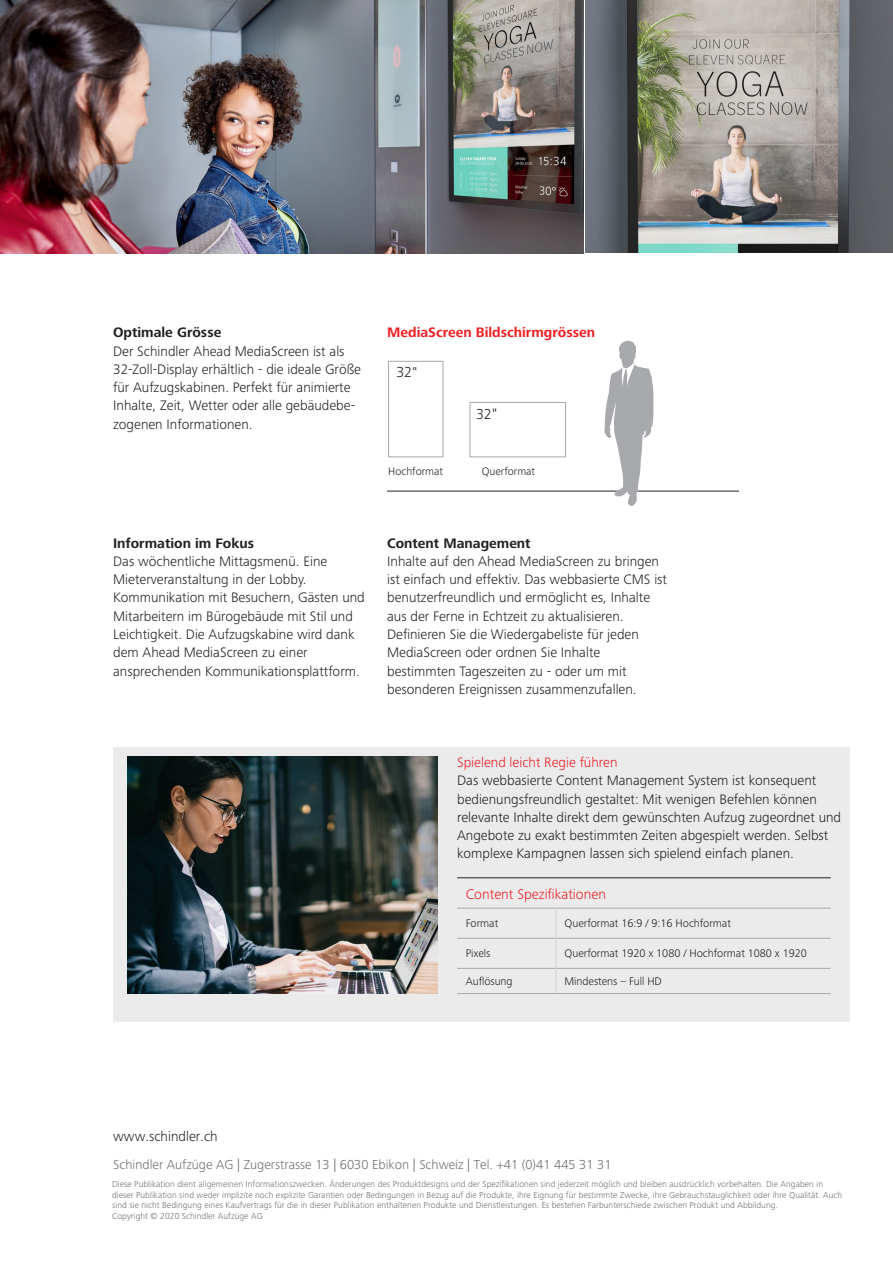
<style>
.page{position:relative;width:893px;height:1263px;background:#fff}
.page>*{position:absolute;margin:0;border:0;box-sizing:border-box;transform-origin:0 0}
.Subline{font:300 15px "Frutiger Next LTW1 G";color:#231f20}
.Fliesstext{font:300 14.55px "Frutiger Next LTW1 G";color:#ee1d23}
.Fliesstext-2{font:300 14.25px/18.3px "Frutiger Next LTW1 G";color:#231f20}
.Fliesstext-3{font:700 14.25px "Frutiger Next LTW1 G";color:#231f20}
.Subline-2{font:700 14.25px "Frutiger Next LTW1 G";color:#ee1d23}
.Fliesstext-4{font:300 14.25px "Frutiger Next LTW1 G";color:#ee1d23}
.t1{font:300 13.5px "Frutiger Next LTW1 G";color:#6c6d70}
.Tabletext_8_pt_light{font:300 11.4px "Frutiger Next LTW1 G";letter-spacing:-.005em;color:#231f20}
.Subline-3{font:300 11.25px "Frutiger Next LTW1 G";color:#231f20}
.Fliesstext-5{font:300 9px/10.8px "Frutiger Next LTW1 G";letter-spacing:.005em;color:#6c6d70}
.s1{font-size:15.75px}
</style>
<div class="page">
<img style="left:0;top:0;width:583px;height:253px">
<img style="left:586px;top:0;width:307px;height:252px">
<div style="left:470px;top:402px;width:96px;height:55px;border:1px solid #a8a9ad"></div>
<div style="left:388px;top:361px;width:55px;height:96px;border:1px solid #a8a9ad"></div>
<hr style="left:387px;top:491px;width:352px;height:1px;background:#231f20">
<svg style="left:604px;top:341px;width:49px;height:165px"></svg>
<div style="left:113px;top:747px;width:737px;height:274px;background:#ebebec"></div>
<hr style="left:457px;top:877px;width:99px;height:1px;background:#231f20">
<hr style="left:556px;top:877px;width:275px;height:1px;background:#231f20">
<hr style="left:457px;top:908px;width:99px;height:1px;background:#a8a9ad">
<hr style="left:556px;top:908px;width:275px;height:1px;background:#a8a9ad">
<hr style="left:457px;top:938px;width:99px;height:1px;background:#a8a9ad">
<hr style="left:556px;top:938px;width:275px;height:1px;background:#a8a9ad">
<hr style="left:457px;top:968px;width:99px;height:1px;background:#a8a9ad">
<hr style="left:556px;top:968px;width:275px;height:1px;background:#a8a9ad">
<hr style="left:457px;top:993px;width:99px;height:1px;background:#a8a9ad">
<hr style="left:556px;top:993px;width:275px;height:1px;background:#a8a9ad">
<hr style="left:556px;top:908px;width:1px;height:30px;background:#d1d2d4">
<hr style="left:556px;top:938px;width:1px;height:30px;background:#d1d2d4">
<svg style="left:556px;top:968px;width:1px;height:25px"></svg>
<img style="left:127px;top:756px;width:311px;height:238px">
<p class="Fliesstext-3" style="left:113px;top:324px;width:110px">Optimale Grösse</p>
<p class="Fliesstext-2" style="left:113px;top:342px;width:249px">Der Schindler Ahead MediaScreen ist als 32-Zoll-Display erhältlich - die ideale Größe für Aufzugskabinen. Perfekt für animierte Inhalte, Zeit, Wetter oder alle gebäudebe&shy;zogenen Informationen.</p>
<p class="Subline-2" style="left:387px;top:324px;width:209px">MediaScreen Bildschirmgrössen</p>
<p class="Subline" style="left:396px;top:364px;width:23px">32"</p>
<p class="Subline" style="left:476px;top:405px;width:23px">32<span class="s1">"</span></p>
<p class="Subline-3" style="left:388px;top:465px;width:56px">Hochformat</p>
<p class="Subline-3" style="left:482px;top:465px;width:55px">Querformat</p>
<p class="Fliesstext-3" style="left:113px;top:535px;width:142px">Information im Fokus</p>
<p class="Fliesstext-2" style="left:113px;top:552px;width:253px">Das wöchentliche Mittagsmenü. Eine Mieterveranstaltung in der Lobby.<br>Kommunikation mit Besuchern, Gästen und Mitarbeitern im Bürogebäude mit Stil und Leichtigkeit. Die Aufzugskabine wird dank dem Ahead MediaScreen zu einer ansprechenden Kommunikationsplattform.</p>
<p class="Fliesstext-3" style="left:387px;top:535px;width:145px">Content Management</p>
<p class="Fliesstext-2" style="left:387px;top:552px;width:281px">Inhalte auf den Ahead MediaScreen zu bringen ist einfach und effektiv. Das webbasierte CMS ist benutzerfreundlich und ermöglicht es, Inhalte aus der Ferne in Echtzeit zu aktualisieren.<br>Definieren Sie die Wiedergabeliste für jeden MediaScreen oder ordnen Sie Inhalte bestimmten Tageszeiten zu - oder um mit besonderen Ereignissen zusammenzufallen.</p>
<p class="Fliesstext-4" style="left:457px;top:754px;width:162px">Spielend leicht Regie führen</p>
<p class="Fliesstext-2" style="left:457px;top:771px;width:386px">Das webbasierte Content Management System ist konsequent bedienungsfreundlich gestaltet: Mit wenigen Befehlen können relevante Inhalte direkt dem gewünschten Aufzug zugeordnet und Angebote zu exakt bestimmten Zeiten abgespielt werden. Selbst komplexe Kampagnen lassen sich spielend einfach planen.</p>
<p class="Fliesstext" style="left:466px;top:886px;width:142px">Content Spezifikationen</p>
<p class="Tabletext_8_pt_light" style="left:466px;top:917px;width:34px">Format</p>
<p class="Tabletext_8_pt_light" style="left:565px;top:917px;width:168px">Querformat 16:9 / 9:16 Hochformat</p>
<p class="Tabletext_8_pt_light" style="left:466px;top:947px;width:26px">Pixels</p>
<p class="Tabletext_8_pt_light" style="left:565px;top:947px;width:244px">Querformat 1920 x 1080 / Hochformat 1080 x 1920</p>
<p class="Tabletext_8_pt_light" style="left:466px;top:975px;width:48px">Auflösung</p>
<p class="Tabletext_8_pt_light" style="left:565px;top:975px;width:99px">Mindestens – Full HD</p>
<p class="Fliesstext-2" style="left:113px;top:1127px;width:106px">www.schindler.ch</p>
<p class="t1" style="left:113px;top:1156px;width:500px">Schindler Aufzüge AG | Zugerstrasse 13 | 6030 Ebikon | Schweiz | Tel. +41 (0)41 445 31 31</p>
<p class="Fliesstext-5" style="left:112px;top:1178px;width:732px">Diese Publikation dient allgemeinen Informationszwecken. Änderungen des Produktdesigns und der Spezifikationen sind jederzeit möglich und bleiben ausdrücklich vorbehalten. Die Angaben in dieser Publikation sind weder implizite noch explizite Garantien oder Bedingungen in Bezug auf die Produkte, ihre Eignung für bestimmte Zwecke, ihre Gebrauchstauglichkeit oder ihre Qualität. Auch sind sie nicht Bedingung eines Kaufvertrags für die in dieser Publikation enthaltenen Produkte und Dienstleistungen. Es bestehen Farbunterschiede zwischen Produkt und Abbildung.<br>Copyright © 2020 Schindler Aufzüge AG</p>
</div>
